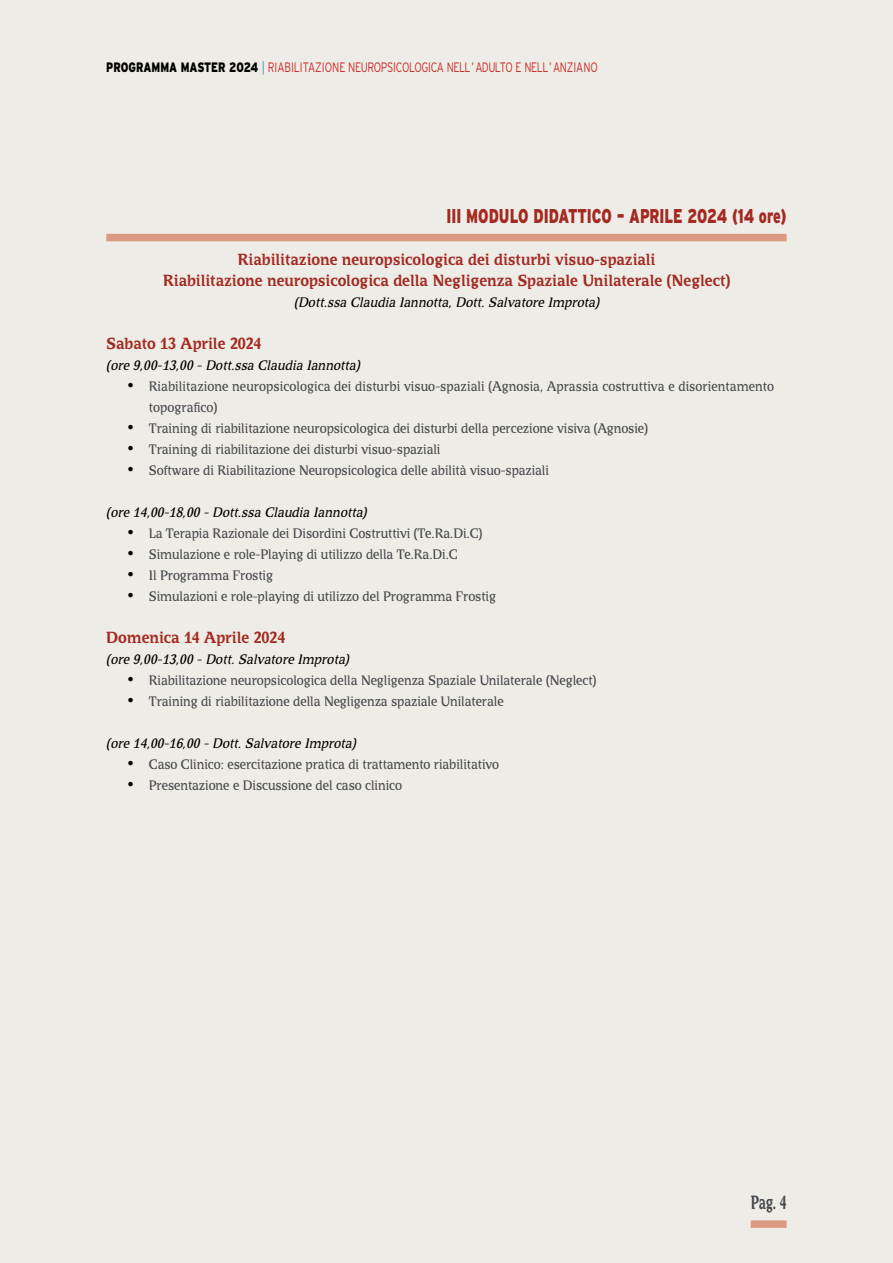
<style>
.page{position:relative;width:893px;height:1263px;background:#eeece6}
.page>*{position:absolute;margin:0;border:0;box-sizing:border-box;transform-origin:0 0}
.t1{font:900 19.95px "Interstate";letter-spacing:-.005em;color:#a32a22;scale:.71 1}
.t2{font:700 17.85px "Bradlo Slab";color:#46474d;scale:.71 1}
.t3{font:700 15px/21px "Bradlo Slab";color:#a32a22;text-align:center}
.t4{font:300 13.65px "Interstate";letter-spacing:-.035em;color:#cc2d2a;scale:.77 1}
.t5{font:12.75px/21px "Bradlo Slab";color:#46474d}
.t6{font:italic 12.75px "Bradlo Slab";color:#000}
.s1{font-weight:900;color:#000}
.s2{color:#4f7dba}
.s3{font-family:"Times New Roman";font-size:18px;color:#000}
</style>
<div class="page">
<div style="left:751px;top:1220px;width:36px;height:8px;background:#dc9a83"></div>
<div style="left:106px;top:234px;width:681px;height:7px;background:#dc9a83"></div>
<p class="t4" style="left:106px;top:60px;width:640px"><span class="s1">PROGRAMMA MASTER 2024</span> <span class="s2">|</span> RIABILITAZIONE NEUROPSICOLOGICA NELL’ ADULTO E NELL’ANZIANO</p>
<h1 class="t1" style="left:447px;top:204px;width:481px">III MODULO DIDATTICO – APRILE 2024 (14 ore)</h1>
<p class="t3" style="left:163px;top:249px;width:569px">Riabilitazione neuropsicologica dei disturbi visuo-spaziali<br>Riabilitazione neuropsicologica della Negligenza Spaziale Unilaterale (Neglect)</p>
<p class="t6" style="left:294px;top:295px;width:309px">(Dott.ssa Claudia Iannotta, Dott. Salvatore Improta)</p>
<p class="t3" style="left:106px;top:333px;width:157px">Sabato 13 Aprile 2024</p>
<p class="t6" style="left:106px;top:358px;width:258px">(ore 9,00-13,00 - Dott.ssa Claudia Iannotta)</p>
<p class="t5" style="left:149px;top:376px;width:627px;text-indent:-21px"><span class="s3">•</span> Riabilitazione neuropsicologica dei disturbi visuo-spaziali (Agnosia, Aprassia costruttiva e disorientamento topografico)</p>
<p class="t5" style="left:128px;top:418px;width:522px"><span class="s3">•</span> Training di riabilitazione neuropsicologica dei disturbi della percezione visiva (Agnosie)</p>
<p class="t5" style="left:128px;top:439px;width:314px"><span class="s3">•</span> Training di riabilitazione dei disturbi visuo-spaziali</p>
<p class="t5" style="left:128px;top:460px;width:423px"><span class="s3">•</span> Software di Riabilitazione Neuropsicologica delle abilità visuo-spaziali</p>
<p class="t6" style="left:106px;top:505px;width:265px">(ore 14,00-18,00 - Dott.ssa Claudia Iannotta)</p>
<p class="t5" style="left:128px;top:523px;width:356px"><span class="s3">•</span> La Terapia Razionale dei Disordini Costruttivi (Te.Ra.Di.C)</p>
<p class="t5" style="left:128px;top:544px;width:332px"><span class="s3">•</span> Simulazione e role-Playing di utilizzo della Te.Ra.Di.C</p>
<p class="t5" style="left:128px;top:565px;width:147px"><span class="s3">•</span> Il Programma Frostig</p>
<p class="t5" style="left:128px;top:586px;width:370px"><span class="s3">•</span> Simulazioni e role-playing di utilizzo del Programma Frostig</p>
<p class="t3" style="left:106px;top:627px;width:180px">Domenica 14 Aprile 2024</p>
<p class="t6" style="left:106px;top:652px;width:247px">(ore 9,00-13,00 - Dott. Salvatore Improta)</p>
<p class="t5" style="left:128px;top:670px;width:470px"><span class="s3">•</span> Riabilitazione neuropsicologica della Negligenza Spaziale Unilaterale (Neglect)</p>
<p class="t5" style="left:128px;top:691px;width:378px"><span class="s3">•</span> Training di riabilitazione della Negligenza spaziale Unilaterale</p>
<p class="t6" style="left:106px;top:736px;width:254px">(ore 14,00-16,00 - Dott. Salvatore Improta)</p>
<p class="t5" style="left:128px;top:754px;width:373px"><span class="s3">•</span> Caso Clinico: esercitazione pratica di trattamento riabilitativo</p>
<p class="t5" style="left:128px;top:775px;width:276px"><span class="s3">•</span> Presentazione e Discussione del caso clinico</p>
<h2 class="t2" style="left:751px;top:1193px;width:52px">Pag. 4</h2>
</div>
